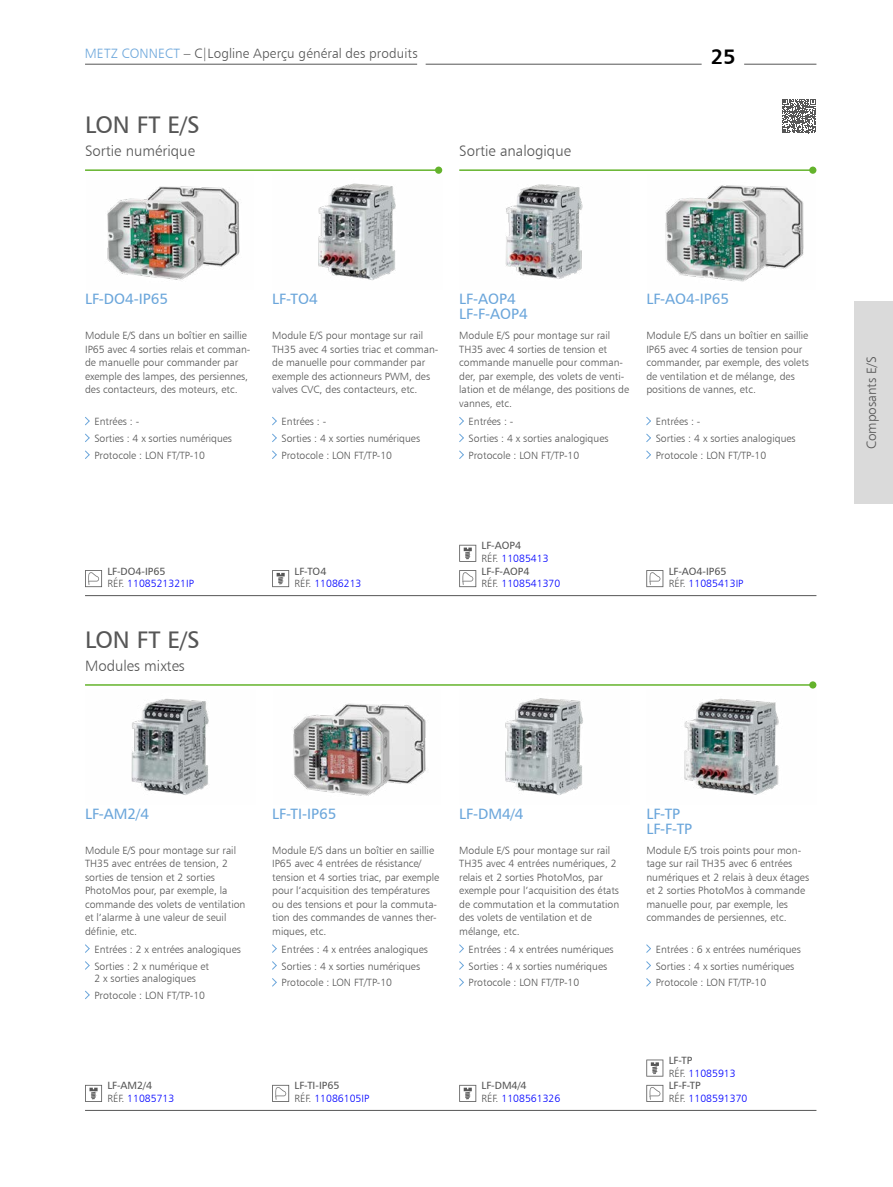
<style>
.page{position:relative;width:893px;height:1187px;background:#fff}
.page>*{position:absolute;margin:0;border:0;box-sizing:border-box;transform-origin:0 0}
.t1{font:24px "Humanist 777 BT Roman B";color:#565656}
.t2{font:21px "Humanist 777 BT Bold B";color:#000}
.t3{font:15px/15px "Humanist 777 BT Roman B";color:#6ba6db}
.t4{font:15px "Humanist 777 BT Light B";color:#565656}
.t5{font:13.5px "Humanist 777 BT Light B";letter-spacing:.005em;color:#565656}
.t6{font:10.5px/13.5px "Humanist 777 BT Light B";color:#565656}
.t7{font:10.5px "Humanist 777 BT Light B";color:#00f}
.t8{font:10.5px "Humanist 777 BT Roman B";color:#565656}
.s1{color:#6ba6db}
.s2{color:#565656}
</style>
<div class="page">
<hr style="left:85px;top:64px;width:332px;height:1px;background:#565656">
<hr style="left:426px;top:64px;width:276px;height:1px;background:#565656">
<hr style="left:744px;top:64px;width:72px;height:1px;background:#565656">
<hr style="left:85px;top:169px;width:354px;height:2px;background:#64b32c">
<div style="left:435px;top:166px;width:7px;height:8px;background:#64b32c;border-radius:50%"></div>
<hr style="left:459px;top:169px;width:354px;height:2px;background:#64b32c">
<div style="left:809px;top:166px;width:7px;height:8px;background:#64b32c;border-radius:50%"></div>
<hr style="left:85px;top:595px;width:731px;height:1px;background:#565656">
<svg style="left:85px;top:417px;width:5px;height:9px"></svg>
<svg style="left:85px;top:433px;width:5px;height:9px"></svg>
<svg style="left:85px;top:450px;width:5px;height:9px"></svg>
<img style="left:107px;top:186px;width:133px;height:94px">
<svg style="left:272px;top:417px;width:5px;height:9px"></svg>
<svg style="left:272px;top:433px;width:5px;height:9px"></svg>
<svg style="left:272px;top:450px;width:5px;height:9px"></svg>
<svg style="left:272px;top:570px;width:17px;height:17px"></svg>
<img style="left:318px;top:183px;width:78px;height:98px">
<svg style="left:459px;top:417px;width:5px;height:9px"></svg>
<svg style="left:459px;top:433px;width:5px;height:9px"></svg>
<svg style="left:459px;top:450px;width:5px;height:9px"></svg>
<img style="left:505px;top:184px;width:78px;height:95px">
<svg style="left:646px;top:417px;width:5px;height:9px"></svg>
<svg style="left:646px;top:433px;width:5px;height:9px"></svg>
<svg style="left:646px;top:450px;width:5px;height:9px"></svg>
<img style="left:665px;top:185px;width:139px;height:97px">
<hr style="left:85px;top:684px;width:728px;height:1px;background:#64b32c">
<div style="left:809px;top:681px;width:7px;height:7px;background:#64b32c;border-radius:50%"></div>
<hr style="left:85px;top:1109px;width:731px;height:1px;background:#565656">
<svg style="left:85px;top:944px;width:5px;height:9px"></svg>
<svg style="left:85px;top:961px;width:5px;height:9px"></svg>
<svg style="left:85px;top:990px;width:5px;height:9px"></svg>
<svg style="left:85px;top:1084px;width:17px;height:17px"></svg>
<img style="left:131px;top:699px;width:78px;height:96px">
<svg style="left:272px;top:944px;width:5px;height:9px"></svg>
<svg style="left:272px;top:961px;width:5px;height:9px"></svg>
<svg style="left:272px;top:978px;width:5px;height:9px"></svg>
<img style="left:293px;top:703px;width:133px;height:93px">
<svg style="left:459px;top:944px;width:5px;height:9px"></svg>
<svg style="left:459px;top:961px;width:5px;height:9px"></svg>
<svg style="left:459px;top:978px;width:5px;height:9px"></svg>
<svg style="left:459px;top:1084px;width:17px;height:17px"></svg>
<img style="left:505px;top:698px;width:78px;height:97px">
<img style="left:684px;top:698px;width:95px;height:97px">
<svg style="left:646px;top:944px;width:5px;height:9px"></svg>
<svg style="left:646px;top:961px;width:5px;height:9px"></svg>
<svg style="left:646px;top:978px;width:5px;height:9px"></svg>
<svg style="left:459px;top:544px;width:17px;height:17px"></svg>
<svg style="left:459px;top:570px;width:17px;height:17px"></svg>
<svg style="left:646px;top:1059px;width:17px;height:17px"></svg>
<svg style="left:646px;top:1084px;width:17px;height:17px"></svg>
<svg style="left:85px;top:570px;width:17px;height:17px"></svg>
<svg style="left:646px;top:570px;width:17px;height:17px"></svg>
<svg style="left:272px;top:1084px;width:17px;height:17px"></svg>
<div style="left:855px;top:302px;width:38px;height:202px;background:#dadada"></div>
<svg style="left:782px;top:99px;width:34px;height:34px"></svg>
<p class="t5" style="left:85px;top:45px;width:334px"><span class="s1">METZ CONNECT</span> – C|Logline Aperçu général des produits</p>
<h2 class="t2" style="left:711px;top:43px;width:26px">25</h2>
<h1 class="t1" style="left:85px;top:110px;width:116px">LON FT E/S</h1>
<h3 class="t4" style="left:85px;top:142px;width:111px">Sortie numérique</h3>
<h3 class="t4" style="left:459px;top:142px;width:113px">Sortie analogique</h3>
<h3 class="t3" style="left:85px;top:291px;width:85px">LF-DO4-IP65</h3>
<p class="t6" style="left:85px;top:328px;width:167px">Module E/S dans un boîtier en saillie IP65 avec 4 sorties relais et comman&shy;de manuelle pour commander par exemple des lampes, des persiennes, des contacteurs, des moteurs, etc.</p>
<p class="t6" style="left:94px;top:413px;width:139px;line-height:16.8px">Entrées : -<br>Sorties : 4 x sorties numériques<br>Protocole : LON FT/TP-10</p>
<h3 class="t3" style="left:272px;top:291px;width:47px">LF-TO4</h3>
<p class="t6" style="left:272px;top:328px;width:168px">Module E/S pour montage sur rail TH35 avec 4 sorties triac et comman&shy;de manuelle pour commander par exemple des actionneurs PWM, des valves CVC, des contacteurs, etc.</p>
<p class="t6" style="left:281px;top:413px;width:140px;line-height:16.8px">Entrées : -<br>Sorties : 4 x sorties numériques<br>Protocole : LON FT/TP-10</p>
<h3 class="t3" style="left:459px;top:291px;width:70px">LF-AOP4<br>LF-F-AOP4</h3>
<p class="t6" style="left:459px;top:328px;width:171px">Module E/S pour montage sur rail<br>TH35 avec 4 sorties de tension et commande manuelle pour comman&shy;der, par exemple, des volets de venti&shy;lation et de mélange, des positions de vannes, etc.</p>
<p class="t6" style="left:469px;top:413px;width:141px;line-height:16.8px">Entrées : -<br>Sorties : 4 x sorties analogiques<br>Protocole : LON FT/TP-10</p>
<h3 class="t3" style="left:646px;top:291px;width:84px">LF-AO4-IP65</h3>
<p class="t6" style="left:646px;top:328px;width:164px">Module E/S dans un boîtier en saillie IP65 avec 4 sorties de tension pour commander, par exemple, des volets de ventilation et de mélange, des positions de vannes, etc.</p>
<p class="t6" style="left:656px;top:413px;width:141px;line-height:16.8px">Entrées : -<br>Sorties : 4 x sorties analogiques<br>Protocole : LON FT/TP-10</p>
<p class="t8" style="left:107px;top:564px;width:60px">LF-DO4-IP65</p>
<p class="t7" style="left:107px;top:577px;width:88px"><span class="s2">RÉF.</span> 1108521321IP</p>
<h1 class="t1" style="left:85px;top:624px;width:116px">LON FT E/S</h1>
<h3 class="t4" style="left:85px;top:656px;width:101px">Modules mixtes</h3>
<p class="t8" style="left:294px;top:564px;width:33px">LF-TO4</p>
<p class="t7" style="left:294px;top:577px;width:68px"><span class="s2">RÉF.</span> 11086213</p>
<p class="t8" style="left:482px;top:539px;width:41px">LF-AOP4</p>
<p class="t7" style="left:482px;top:551px;width:68px"><span class="s2">RÉF.</span> 11085413</p>
<p class="t8" style="left:482px;top:564px;width:49px">LF-F-AOP4</p>
<p class="t7" style="left:482px;top:577px;width:80px"><span class="s2">RÉF.</span> 1108541370</p>
<p class="t8" style="left:669px;top:564px;width:59px">LF-AO4-IP65</p>
<p class="t7" style="left:669px;top:577px;width:76px"><span class="s2">RÉF.</span> 11085413IP</p>
<h3 class="t3" style="left:85px;top:805px;width:65px">LF-AM2/4</h3>
<p class="t6" style="left:85px;top:843px;width:162px">Module E/S pour montage sur rail<br>TH35 avec entrées de tension, 2 sorties de tension et 2 sorties<br>PhotoMos pour, par exemple, la commande des volets de ventilation et l’alarme à une valeur de seuil définie, etc.</p>
<p class="t6" style="left:94px;top:940px;width:148px;line-height:16.8px">Entrées : 2 x entrées analogiques<br>Sorties : 2 x numérique et</p>
<p class="t6" style="left:94px;top:969px;width:112px;line-height:16.8px">2 x sorties analogiques<br>Protocole : LON FT/TP-10</p>
<h3 class="t3" style="left:272px;top:805px;width:66px">LF-TI-IP65</h3>
<p class="t6" style="left:272px;top:843px;width:169px">Module E/S dans un boîtier en saillie<br>IP65 avec 4 entrées de résistance/ tension et 4 sorties triac, par exemple pour l’acquisition des températures ou des tensions et pour la commuta&shy;tion des commandes de vannes ther&shy;miques, etc.</p>
<p class="t6" style="left:281px;top:940px;width:148px;line-height:16.8px">Entrées : 4 x entrées analogiques<br>Sorties : 4 x sorties numériques<br>Protocole : LON FT/TP-10</p>
<h3 class="t3" style="left:459px;top:805px;width:66px">LF-DM4/4</h3>
<p class="t6" style="left:459px;top:843px;width:161px">Module E/S pour montage sur rail<br>TH35 avec 4 entrées numériques, 2 relais et 2 sorties PhotoMos, par exemple pour l’acquisition des états de commutation et la commutation des volets de ventilation et de mélange, etc.</p>
<p class="t6" style="left:469px;top:940px;width:147px;line-height:16.8px">Entrées : 4 x entrées numériques<br>Sorties : 4 x sorties numériques<br>Protocole : LON FT/TP-10</p>
<p class="t8" style="left:107px;top:1078px;width:46px">LF-AM2/4</p>
<p class="t7" style="left:107px;top:1091px;width:68px"><span class="s2">RÉF.</span> 11085713</p>
<p class="t8" style="left:294px;top:1078px;width:46px">LF-TI-IP65</p>
<p class="t7" style="left:294px;top:1091px;width:76px"><span class="s2">RÉF.</span> 11086105IP</p>
<p class="t8" style="left:482px;top:1078px;width:47px">LF-DM4/4</p>
<p class="t7" style="left:482px;top:1091px;width:80px"><span class="s2">RÉF.</span> 1108561326</p>
<h3 class="t3" style="left:646px;top:805px;width:47px">LF-TP<br>LF-F-TP</h3>
<p class="t6" style="left:646px;top:843px;width:164px">Module E/S trois points pour mon&shy;tage sur rail TH35 avec 6 entrées numériques et 2 relais à deux étages et 2 sorties PhotoMos à commande manuelle pour, par exemple, les commandes de persiennes, etc.</p>
<p class="t6" style="left:656px;top:940px;width:147px;line-height:16.8px">Entrées : 6 x entrées numériques<br>Sorties : 4 x sorties numériques<br>Protocole : LON FT/TP-10</p>
<p class="t8" style="left:669px;top:1053px;width:25px">LF-TP</p>
<p class="t7" style="left:669px;top:1066px;width:68px"><span class="s2">RÉF.</span> 11085913</p>
<p class="t8" style="left:669px;top:1078px;width:34px">LF-F-TP</p>
<p class="t7" style="left:669px;top:1091px;width:80px"><span class="s2">RÉF.</span> 1108591370</p>
<p class="t5" style="left:863px;top:449px;width:94px;rotate:-90deg">Composants E/S</p>
</div>
